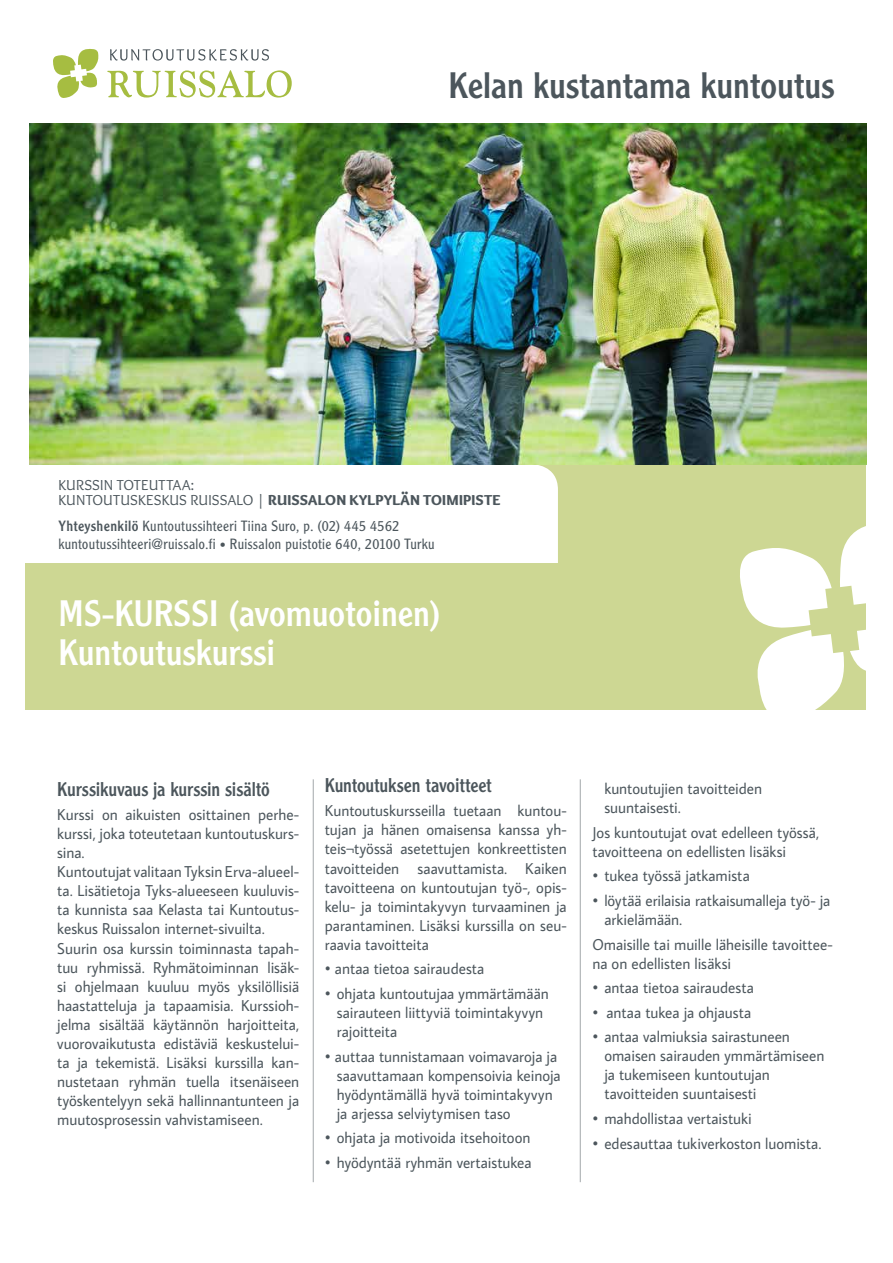
<style>
.page{position:relative;width:893px;height:1263px;background:#fff}
.page>*{position:absolute;margin:0;border:0;box-sizing:border-box;transform-origin:0 0}
.t1{font:36px/39px "Clearface Gothic LT Std";color:#fff}
.t2{font:36px "Clearface Gothic LT Std";color:#4c565c}
.t3{font:19.5px "Clearface Gothic LT Std";letter-spacing:-.005em;color:#4c565c;scale:.96 1}
.t4{font:15.75px/19px "Average Sans";color:#4c565c;scale:.96 1}
.t5{font:15px/15px "Overlock";letter-spacing:.015em;color:#4c565c}
.t6{font:300 14.55px/18px "Clearface Gothic LT Std";letter-spacing:.025em;color:#4c565c}
.s1{font-weight:900}
.s2{font-weight:400}
.s3{font-size:12px}
</style>
<div class="page">
<svg style="left:110px;top:49px;width:159px;height:12px"></svg>
<svg style="left:107px;top:70px;width:185px;height:28px"></svg>
<svg style="left:53px;top:48px;width:46px;height:50px"></svg>
<div style="left:26px;top:465px;width:840px;height:245px;background:#cdd793"></div>
<svg style="left:740px;top:526px;width:126px;height:184px"></svg>
<hr style="left:313px;top:779px;width:1px;height:403px;background:#4c565c">
<hr style="left:580px;top:779px;width:1px;height:403px;background:#4c565c">
<div style="left:26px;top:464px;width:532px;height:99px;background:#fff"></div>
<img style="left:30px;top:123px;width:837px;height:342px">
<h1 class="t2" style="left:448px;top:63px;width:387px">Kelan kustantama kuntoutus</h1>
<p class="t5" style="left:58px;top:478px;width:444px">KURSSIN TOTEUTTAA:<br>KUNTOUTUSKESKUS RUISSALO | <span class="s1">RUISSALON KYLPYLÄN TOIMIPISTE</span></p>
<p class="t6" style="left:58px;top:517px;width:378px"><span class="s2">Yhteyshenkilö</span> Kuntoutussihteeri Tiina Suro, p. (02) 445 4562 kuntoutussihteeri@ruissalo.fi <span class="s3">•</span> Ruissalon puistotie 640, 20100 Turku</p>
<h1 class="t1" style="left:58px;top:593px;width:384px">MS-KURSSI (avomuotoinen)<br>Kuntoutuskurssi</h1>
<p class="t3" style="left:57px;top:776px;width:223px">Kurssikuvaus ja kurssin sisältö</p>
<p class="t4" style="left:57px;top:805px;width:254px">Kurssi on aikuisten osittainen perhe&shy;kurssi, joka toteutetaan kuntoutuskurs&shy;sina.<br>Kuntoutujat valitaan Tyksin Erva-alueel&shy;ta. Lisätietoja Tyks-alueeseen kuuluvis&shy;ta kunnista saa Kelasta tai Kuntoutus&shy;keskus Ruissalon internet-sivuilta.<br>Suurin osa kurssin toiminnasta tapah&shy;tuu ryhmissä. Ryhmätoiminnan lisäk&shy;si ohjelmaan kuuluu myös yksilöllisiä haastatteluja ja tapaamisia. Kurssioh&shy;jelma sisältää käytännön harjoitteita, vuorovaikutusta edistäviä keskustelui&shy;ta ja tekemistä. Lisäksi kurssilla kan&shy;nustetaan ryhmän tuella itsenäiseen työskentelyyn sekä hallinnantunteen ja muutosprosessin vahvistamiseen.</p>
<p class="t3" style="left:325px;top:772px;width:175px">Kuntoutuksen tavoitteet</p>
<p class="t4" style="left:325px;top:801px;width:254px;text-align:justify">Kuntoutuskursseilla tuetaan kuntou&shy;tujan ja hänen omaisensa kanssa yh&shy;teis¬työssä asetettujen konkreettisten tavoitteiden saavuttamista. Kaiken tavoitteena on kuntoutujan työ-, opis&shy;kelu- ja toimintakyvyn turvaaminen ja parantaminen. Lisäksi kurssilla on seu&shy;raavia tavoitteita</p>
<p class="t4" style="left:325px;top:959px;width:168px">• antaa tietoa sairaudesta</p>
<p class="t4" style="left:337px;top:983px;width:222px;text-indent:-12px">• ohjata kuntoutujaa ymmärtämään sairauteen liittyviä toimintakyvyn rajoitteita</p>
<p class="t4" style="left:337px;top:1046px;width:235px;text-indent:-12px">• auttaa tunnistamaan voimavaroja ja saavuttamaan kompensoivia keinoja hyödyntämällä hyvä toimintakyvyn ja arjessa selviytymisen taso</p>
<p class="t4" style="left:325px;top:1128px;width:216px">• ohjata ja motivoida itsehoitoon</p>
<p class="t4" style="left:325px;top:1152px;width:217px">• hyödyntää ryhmän vertaistukea</p>
<p class="t4" style="left:604px;top:778px;width:166px">kuntoutujien tavoitteiden suuntaisesti.</p>
<p class="t4" style="left:592px;top:822px;width:238px">Jos kuntoutujat ovat edelleen työssä, tavoitteena on edellisten lisäksi</p>
<p class="t4" style="left:592px;top:866px;width:166px">• tukea työssä jatkamista</p>
<p class="t4" style="left:604px;top:890px;width:237px;text-indent:-12px">• löytää erilaisia ratkaisumalleja työ- ja arkielämään.</p>
<p class="t4" style="left:592px;top:934px;width:252px">Omaisille tai muille läheisille tavoittee&shy;na on edellisten lisäksi</p>
<p class="t4" style="left:592px;top:978px;width:170px">• antaa tietoa sairaudesta</p>
<p class="t4" style="left:592px;top:1002px;width:167px">• antaa tukea ja ohjausta</p>
<p class="t4" style="left:604px;top:1027px;width:231px;text-indent:-12px">• antaa valmiuksia sairastuneen omaisen sairauden ymmärtämiseen ja tukemiseen kuntoutujan tavoitteiden suuntaisesti</p>
<p class="t4" style="left:592px;top:1108px;width:168px">• mahdollistaa vertaistuki</p>
<p class="t4" style="left:592px;top:1133px;width:240px">• edesauttaa tukiverkoston luomista.</p>
</div>
